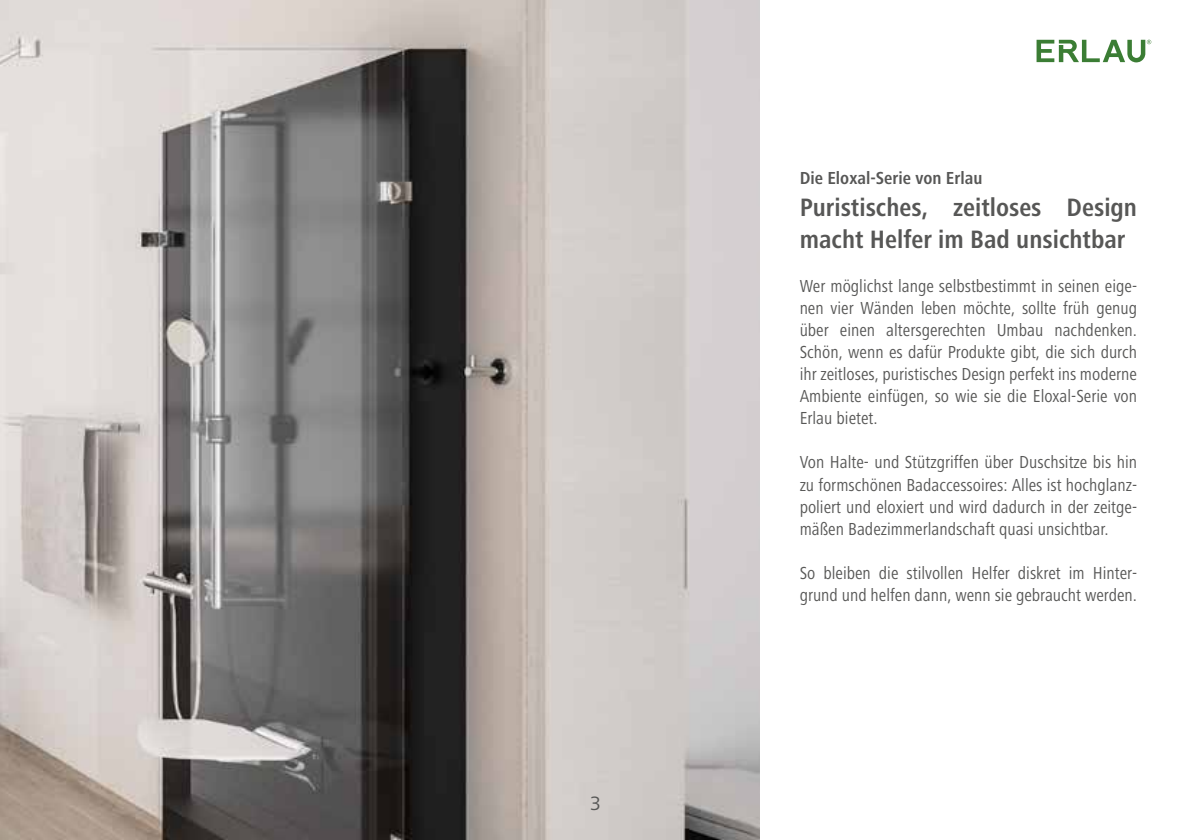
<style>
.page{position:relative;width:1191px;height:840px;background:#fff}
.page>*{position:absolute;margin:0;border:0;box-sizing:border-box;transform-origin:0 0}
.t1{font:700 condensed 26px/32px "Frutiger Next LT";color:#575756}
.t2{font:20px "Frutiger Next LT";color:#575756}
.t3{font:condensed 18px/22px "Frutiger Next LT";color:#575756;text-align:justify}
.t4{font:700 condensed 18px "Frutiger Next LT";color:#575756}
</style>
<div class="page">
<svg style="left:1036px;top:40px;width:115px;height:22px"></svg>
<img style="left:0;top:0;width:760px;height:839px">
<p class="t2" style="left:590px;top:791px;width:12px">3</p>
<p class="t4" style="left:799px;top:168px;width:184px">Die Eloxal-Serie von Erlau</p>
<h1 class="t1" style="left:799px;top:191px;width:339px">Puristisches, zeitloses Design macht Helfer im Bad unsichtbar</h1>
<p class="t3" style="left:799px;top:275px;width:339px">Wer möglichst lange selbstbestimmt in seinen eige&shy;nen vier Wänden leben möchte, sollte früh genug über einen altersgerechten Umbau nachdenken.<br>Schön, wenn es dafür Produkte gibt, die sich durch ihr zeitloses, puristisches Design perfekt ins moderne Ambiente einfügen, so wie sie die Eloxal-Serie von Erlau bietet.</p>
<p class="t3" style="left:799px;top:451px;width:339px">Von Halte- und Stützgriffen über Duschsitze bis hin zu formschönen Badaccessoires: Alles ist hochglanz&shy;poliert und eloxiert und wird dadurch in der zeitge&shy;mäßen Badezimmerlandschaft quasi unsichtbar.</p>
<p class="t3" style="left:799px;top:561px;width:339px">So bleiben die stilvollen Helfer diskret im Hinter&shy;grund und helfen dann, wenn sie gebraucht werden.</p>
</div>
